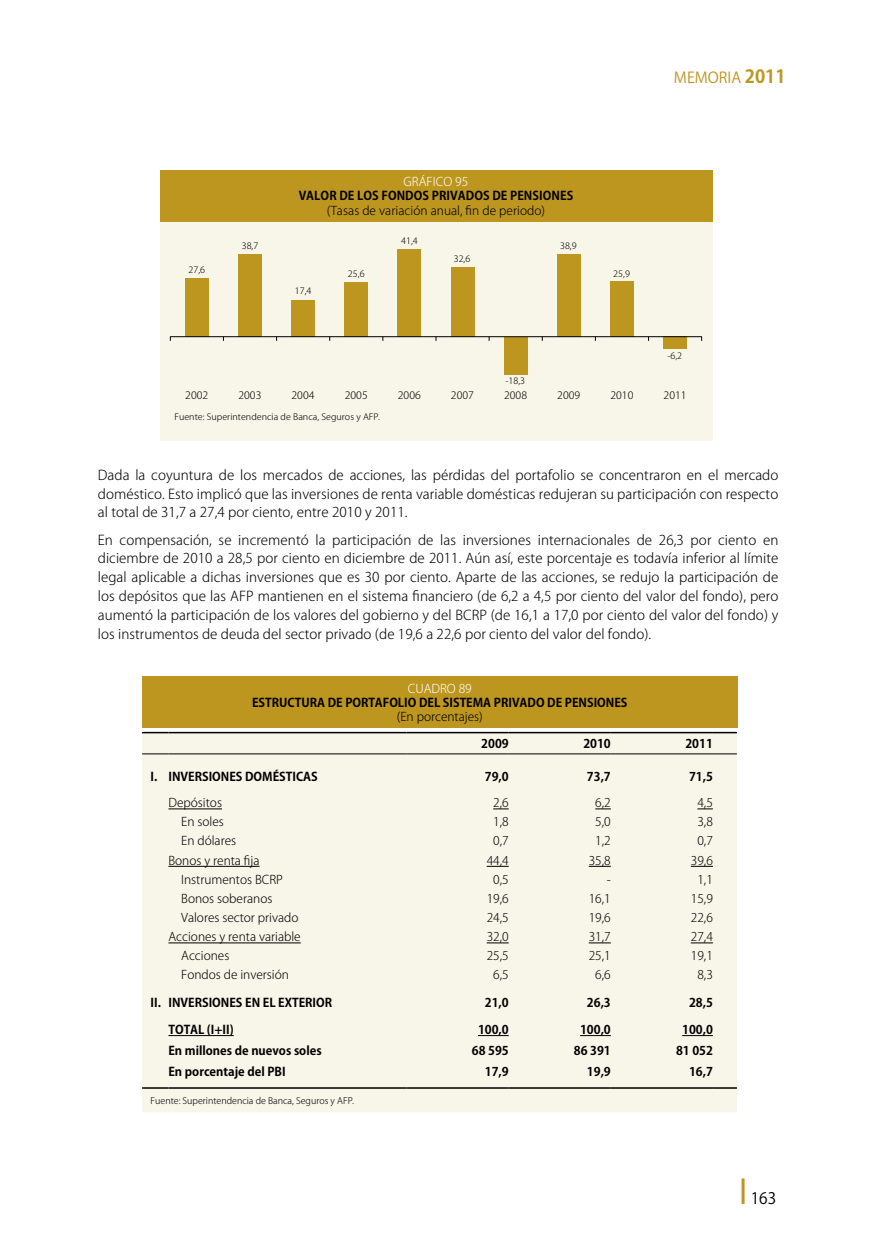
<style>
.page{position:relative;width:872px;height:1255px;background:#fff}
.page>*{position:absolute;margin:0;border:0;box-sizing:border-box;transform-origin:0 0}
.t1{font:15.75px "Koz Go Pro";color:#000}
.t2{font:15px "Koz Go Pro";color:#bd961f}
.t3{font:300 13.5px/18.9px "Koz Go Pro";letter-spacing:.005em;color:#000;text-align:justify}
.t4{font:300 12px "Koz Go Pro";color:#000}
.t5{font:700 12px "Koz Go Pro";color:#000}
.t6{font:300 12px "Koz Go Pro";letter-spacing:.005em;color:#fff}
.t7{font:300 10.2px "Koz Go Pro";letter-spacing:.005em;color:#000}
.t8{font:300 9px "Koz Go Pro";color:#000}
.t9{font:300 8.7px "Koz Go Pro";letter-spacing:.005em;color:#000}
.s1{font-weight:700;font-size:18px}
</style>
<div class="page">
<hr style="left:741px;top:1178px;width:3px;height:25px;background:#bd961f">
<div style="left:159px;top:221px;width:553px;height:219px;background:#f8f5e9"></div>
<div style="left:185px;top:278px;width:24px;height:58px;background:#bd961f"></div>
<div style="left:238px;top:254px;width:24px;height:82px;background:#bd961f"></div>
<div style="left:291px;top:300px;width:24px;height:36px;background:#bd961f"></div>
<div style="left:345px;top:282px;width:23px;height:54px;background:#bd961f"></div>
<div style="left:398px;top:249px;width:23px;height:87px;background:#bd961f"></div>
<div style="left:451px;top:267px;width:23px;height:69px;background:#bd961f"></div>
<div style="left:504px;top:336px;width:23px;height:38px;background:#bd961f"></div>
<div style="left:557px;top:254px;width:23px;height:82px;background:#bd961f"></div>
<div style="left:610px;top:281px;width:24px;height:55px;background:#bd961f"></div>
<div style="left:663px;top:336px;width:24px;height:13px;background:#bd961f"></div>
<div style="left:159px;top:170px;width:553px;height:51px;background:#bd961f"></div>
<hr style="left:170px;top:336px;width:532px;height:1px;background:#000">
<div style="left:142px;top:733px;width:595px;height:379px;background:#f8f5e9"></div>
<hr style="left:142px;top:731px;width:26px;height:2px;background:#000">
<hr style="left:168px;top:731px;width:238px;height:2px;background:#000">
<hr style="left:406px;top:731px;width:103px;height:2px;background:#000">
<hr style="left:509px;top:731px;width:102px;height:2px;background:#000">
<hr style="left:611px;top:731px;width:102px;height:2px;background:#000">
<hr style="left:713px;top:731px;width:24px;height:2px;background:#000">
<svg style="left:142px;top:753px;width:26px;height:1px"></svg>
<hr style="left:168px;top:753px;width:238px;height:1px;background:#000">
<hr style="left:406px;top:753px;width:103px;height:1px;background:#000">
<hr style="left:509px;top:753px;width:102px;height:1px;background:#000">
<hr style="left:611px;top:753px;width:102px;height:1px;background:#000">
<svg style="left:713px;top:753px;width:24px;height:1px"></svg>
<svg style="left:142px;top:1087px;width:26px;height:1px"></svg>
<hr style="left:168px;top:1087px;width:238px;height:1px;background:#000">
<hr style="left:406px;top:1087px;width:103px;height:1px;background:#000">
<hr style="left:509px;top:1087px;width:102px;height:1px;background:#000">
<hr style="left:611px;top:1087px;width:102px;height:1px;background:#000">
<svg style="left:713px;top:1087px;width:24px;height:1px"></svg>
<hr style="left:168px;top:808px;width:54px;height:1px;background:#000">
<svg style="left:493px;top:808px;width:16px;height:1px"></svg>
<svg style="left:595px;top:808px;width:16px;height:1px"></svg>
<svg style="left:697px;top:808px;width:16px;height:1px"></svg>
<hr style="left:168px;top:866px;width:91px;height:1px;background:#000">
<svg style="left:486px;top:866px;width:23px;height:1px"></svg>
<svg style="left:589px;top:866px;width:22px;height:1px"></svg>
<svg style="left:691px;top:866px;width:22px;height:1px"></svg>
<hr style="left:168px;top:942px;width:133px;height:1px;background:#000">
<svg style="left:486px;top:942px;width:23px;height:1px"></svg>
<svg style="left:589px;top:942px;width:22px;height:1px"></svg>
<svg style="left:691px;top:942px;width:22px;height:1px"></svg>
<hr style="left:168px;top:1035px;width:66px;height:1px;background:#000">
<hr style="left:478px;top:1035px;width:31px;height:1px;background:#000">
<hr style="left:580px;top:1035px;width:31px;height:1px;background:#000">
<hr style="left:682px;top:1035px;width:31px;height:1px;background:#000">
<div style="left:142px;top:676px;width:595px;height:51px;background:#bd961f"></div>
<p class="t9" style="left:188px;top:264px;width:18px">27,6</p>
<p class="t9" style="left:242px;top:240px;width:18px">38,7</p>
<p class="t6" style="left:403px;top:174px;width:66px">GRÁFICO 95</p>
<p class="t5" style="left:299px;top:188px;width:276px">VALOR DE LOS FONDOS PRIVADOS DE PENSIONES</p>
<p class="t4" style="left:327px;top:202px;width:220px">(Tasas de variación anual, fin de periodo)</p>
<p class="t9" style="left:295px;top:285px;width:18px">17,4</p>
<p class="t9" style="left:348px;top:268px;width:18px">25,6</p>
<p class="t9" style="left:401px;top:235px;width:18px">41,4</p>
<p class="t9" style="left:454px;top:253px;width:18px">32,6</p>
<p class="t9" style="left:560px;top:240px;width:18px">38,9</p>
<p class="t9" style="left:505px;top:375px;width:21px">-18,3</p>
<p class="t9" style="left:613px;top:268px;width:18px">25,9</p>
<p class="t2" style="left:674px;top:68px;width:113px">MEMORIA <span class="s1">2011</span></p>
<p class="t9" style="left:667px;top:350px;width:16px">-6,2</p>
<p class="t7" style="left:185px;top:388px;width:25px">2002</p>
<p class="t7" style="left:238px;top:388px;width:25px">2003</p>
<p class="t7" style="left:291px;top:388px;width:25px">2004</p>
<p class="t7" style="left:345px;top:388px;width:25px">2005</p>
<p class="t7" style="left:398px;top:388px;width:25px">2006</p>
<p class="t7" style="left:451px;top:388px;width:25px">2007</p>
<p class="t7" style="left:504px;top:388px;width:25px">2008</p>
<p class="t7" style="left:557px;top:388px;width:25px">2009</p>
<p class="t7" style="left:610px;top:388px;width:25px">2010</p>
<p class="t7" style="left:663px;top:388px;width:25px">2011</p>
<p class="t9" style="left:174px;top:411px;width:207px">Fuente: Superintendencia de Banca, Seguros y AFP.</p>
<p class="t3" style="left:98px;top:465px;width:682px">Dada la coyuntura de los mercados de acciones, las pérdidas del portafolio se concentraron en el mercado doméstico. Esto implicó que las inversiones de renta variable domésticas redujeran su participación con respecto al total de 31,7 a 27,4 por ciento, entre 2010 y 2011.</p>
<p class="t3" style="left:98px;top:530px;width:682px">En compensación, se incrementó la participación de las inversiones internacionales de 26,3 por ciento en diciembre de 2010 a 28,5 por ciento en diciembre de 2011. Aún así, este porcentaje es todavía inferior al límite legal aplicable a dichas inversiones que es 30 por ciento. Aparte de las acciones, se redujo la participación de los depósitos que las AFP mantienen en el sistema financiero (de 6,2 a 4,5 por ciento del valor del fondo), pero aumentó la participación de los valores del gobierno y del BCRP (de 16,1 a 17,0 por ciento del valor del fondo) y los instrumentos de deuda del sector privado (de 19,6 a 22,6 por ciento del valor del fondo).</p>
<p class="t6" style="left:408px;top:680px;width:65px">CUADRO 89</p>
<p class="t5" style="left:252px;top:694px;width:377px">ESTRUCTURA DE PORTAFOLIO DEL SISTEMA PRIVADO DE PENSIONES</p>
<p class="t4" style="left:397px;top:709px;width:88px">(En porcentajes)</p>
<p class="t5" style="left:481px;top:736px;width:29px">2009</p>
<p class="t5" style="left:583px;top:736px;width:29px">2010</p>
<p class="t5" style="left:685px;top:736px;width:29px">2011</p>
<p class="t5" style="left:151px;top:768px;width:169px">I. INVERSIONES DOMÉSTICAS</p>
<p class="t5" style="left:485px;top:768px;width:25px">79,0</p>
<p class="t5" style="left:587px;top:768px;width:25px">73,7</p>
<p class="t5" style="left:689px;top:768px;width:25px">71,5</p>
<p class="t4" style="left:168px;top:794px;width:55px">Depósitos</p>
<p class="t4" style="left:493px;top:794px;width:17px">2,6</p>
<p class="t4" style="left:595px;top:794px;width:17px">6,2</p>
<p class="t4" style="left:697px;top:794px;width:17px">4,5</p>
<p class="t4" style="left:181px;top:814px;width:44px">En soles</p>
<p class="t4" style="left:493px;top:814px;width:17px">1,8</p>
<p class="t4" style="left:595px;top:814px;width:17px">5,0</p>
<p class="t4" style="left:697px;top:814px;width:17px">3,8</p>
<p class="t4" style="left:181px;top:833px;width:56px">En dólares</p>
<p class="t4" style="left:493px;top:833px;width:17px">0,7</p>
<p class="t4" style="left:595px;top:833px;width:17px">1,2</p>
<p class="t4" style="left:697px;top:833px;width:17px">0,7</p>
<p class="t4" style="left:168px;top:852px;width:93px">Bonos y renta fija</p>
<p class="t4" style="left:486px;top:852px;width:24px">44,4</p>
<p class="t4" style="left:589px;top:852px;width:24px">35,8</p>
<p class="t4" style="left:691px;top:852px;width:24px">39,6</p>
<p class="t4" style="left:181px;top:871px;width:103px">Instrumentos BCRP</p>
<p class="t4" style="left:493px;top:871px;width:17px">0,5</p>
<p class="t4" style="left:697px;top:871px;width:17px">1,1</p>
<p class="t4" style="left:181px;top:890px;width:93px">Bonos soberanos</p>
<p class="t4" style="left:486px;top:890px;width:24px">19,6</p>
<p class="t4" style="left:589px;top:890px;width:24px">16,1</p>
<p class="t4" style="left:691px;top:890px;width:24px">15,9</p>
<p class="t4" style="left:181px;top:909px;width:119px">Valores sector privado</p>
<p class="t4" style="left:486px;top:909px;width:24px">24,5</p>
<p class="t4" style="left:589px;top:909px;width:24px">19,6</p>
<p class="t4" style="left:691px;top:909px;width:24px">22,6</p>
<p class="t4" style="left:168px;top:928px;width:134px">Acciones y renta variable</p>
<p class="t4" style="left:486px;top:928px;width:24px">32,0</p>
<p class="t4" style="left:589px;top:928px;width:24px">31,7</p>
<p class="t4" style="left:691px;top:928px;width:24px">27,4</p>
<p class="t4" style="left:181px;top:948px;width:50px">Acciones</p>
<p class="t4" style="left:486px;top:948px;width:24px">25,5</p>
<p class="t4" style="left:589px;top:948px;width:24px">25,1</p>
<p class="t4" style="left:691px;top:948px;width:24px">19,1</p>
<p class="t4" style="left:181px;top:967px;width:109px">Fondos de inversión</p>
<p class="t4" style="left:493px;top:967px;width:17px">6,5</p>
<p class="t4" style="left:595px;top:967px;width:17px">6,6</p>
<p class="t4" style="left:697px;top:967px;width:17px">8,3</p>
<p class="t5" style="left:151px;top:994px;width:183px">II. INVERSIONES EN EL EXTERIOR</p>
<p class="t5" style="left:485px;top:994px;width:25px">21,0</p>
<p class="t5" style="left:587px;top:994px;width:25px">26,3</p>
<p class="t5" style="left:689px;top:994px;width:25px">28,5</p>
<p class="t5" style="left:168px;top:1021px;width:67px">TOTAL (I+II)</p>
<p class="t5" style="left:478px;top:1021px;width:32px">100,0</p>
<p class="t5" style="left:580px;top:1021px;width:32px">100,0</p>
<p class="t5" style="left:682px;top:1021px;width:32px">100,0</p>
<p class="t5" style="left:168px;top:1042px;width:155px">En millones de nuevos soles</p>
<p class="t5" style="left:472px;top:1042px;width:38px">68 595</p>
<p class="t5" style="left:574px;top:1042px;width:38px">86 391</p>
<p class="t5" style="left:676px;top:1042px;width:38px">81 052</p>
<p class="t5" style="left:168px;top:1064px;width:119px">En porcentaje del PBI</p>
<p class="t5" style="left:485px;top:1064px;width:25px">17,9</p>
<p class="t5" style="left:587px;top:1064px;width:25px">19,9</p>
<p class="t5" style="left:689px;top:1064px;width:25px">16,7</p>
<p class="t8" style="left:151px;top:1094px;width:205px">Fuente: Superintendencia de Banca, Seguros y AFP.</p>
<p class="t1" style="left:750px;top:1187px;width:27px">163</p>
</div>
